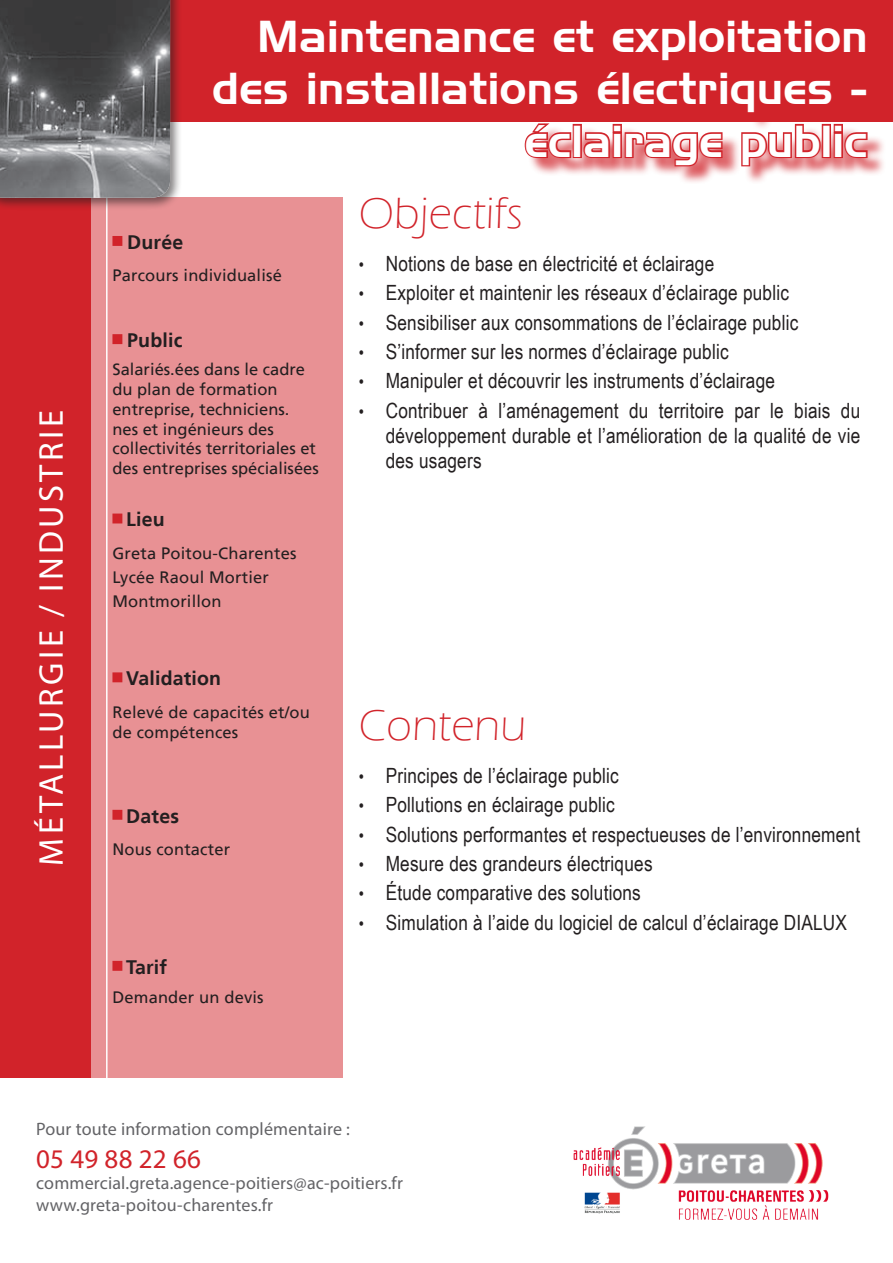
<style>
.page{position:relative;width:893px;height:1263px;background:#fff}
.page>*{position:absolute;margin:0;border:0;box-sizing:border-box;transform-origin:0 0}
.t1{font:300 45px "Eras ITC";letter-spacing:.01em;color:#d1232a}
.t2{font:43.5px/52.2px "Handel Gothic BT";letter-spacing:.01em;color:#fff;text-align:right}
.t3{font:34.5px "Myriad Pro";letter-spacing:.1em;color:#fff}
.t4{font:27px "Myriad Pro";letter-spacing:.01em;color:#d1232a}
.t5{font:21px/25.2px "Arial Narrow";letter-spacing:.01em;color:#231f20;text-align:justify}
.t6{font:700 19.5px "Frutiger LT";letter-spacing:.01em;color:#231f20}
.t7{font:18px "Myriad Pro";letter-spacing:.01em;color:#636366}
.t8{font:16.5px/19.8px "Frutiger LT";color:#231f20}
.s1{font-size:18px}
</style>
<div class="page">
<div style="left:118px;top:0;width:775px;height:122px;background:#d1232a"></div>
<div style="left:87px;top:198px;width:256px;height:880px;background:#e89194"></div>
<div style="left:0;top:198px;width:91px;height:880px;background:#d1232a"></div>
<img style="left:573px;top:1126px;width:256px;height:94px">
<hr style="left:106px;top:198px;width:2px;height:880px;background:#fff">
<div style="left:0;top:0;width:183px;height:210px;background:#231f20;opacity:.57"></div>
<img style="left:0;top:0;width:170px;height:198px">
<div style="left:216px;top:23px;width:670px;height:162px;background:#d1232a;opacity:.75"></div>
<svg style="left:523px;top:122px;width:50px;height:38px"></svg>
<div style="left:573px;top:124px;width:9px;height:34px;border:3px solid #d1232a"></div>
<svg style="left:582px;top:122px;width:142px;height:46px"></svg>
<svg style="left:740px;top:122px;width:82px;height:46px"></svg>
<div style="left:822px;top:124px;width:9px;height:34px;border:3px solid #d1232a"></div>
<svg style="left:832px;top:122px;width:37px;height:38px"></svg>
<div style="left:112px;top:236px;width:10px;height:10px;background:#d1232a;border:2px solid #d1232a"></div>
<div style="left:112px;top:672px;width:10px;height:10px;background:#d1232a;border:2px solid #d1232a"></div>
<div style="left:112px;top:961px;width:10px;height:10px;background:#d1232a;border:2px solid #d1232a"></div>
<div style="left:112px;top:513px;width:10px;height:10px;background:#d1232a;border:2px solid #d1232a"></div>
<div style="left:112px;top:810px;width:10px;height:10px;background:#d1232a;border:2px solid #d1232a"></div>
<div style="left:112px;top:334px;width:10px;height:10px;background:#d1232a;border:2px solid #d1232a"></div>
<h3 class="t3" style="left:30px;top:865px;width:457px;rotate:-90deg">MÉTALLURGIE / INDUSTRIE</h3>
<p class="t2" style="left:212px;top:10px;width:656px">Maintenance et exploitation des installations électriques - éclairage public</p>
<p class="t1" style="left:359px;top:189px;width:165px">Objectifs</p>
<p class="t5" style="left:359px;top:250px;width:357px"><span class="s1">•</span> Notions de base en électricité et éclairage</p>
<p class="t5" style="left:359px;top:279px;width:432px"><span class="s1">•</span> Exploiter et maintenir les réseaux d’éclairage public</p>
<p class="t5" style="left:359px;top:309px;width:441px"><span class="s1">•</span> Sensibiliser aux consommations de l’éclairage public</p>
<p class="t5" style="left:359px;top:338px;width:372px"><span class="s1">•</span> S’informer sur les normes d’éclairage public</p>
<p class="t5" style="left:359px;top:368px;width:418px"><span class="s1">•</span> Manipuler et découvrir les instruments d’éclairage</p>
<p class="t5" style="left:386px;top:397px;width:476px;text-indent:-27px"><span class="s1">•</span> Contribuer à l’aménagement du territoire par le biais du développement durable et l’amélioration de la qualité de vie des usagers</p>
<p class="t6" style="left:127px;top:231px;width:58px">Durée</p>
<p class="t8" style="left:112px;top:266px;width:171px">Parcours individualisé</p>
<p class="t6" style="left:127px;top:329px;width:57px">Public</p>
<p class="t8" style="left:112px;top:360px;width:208px">Salariés.ées dans le cadre du plan de formation entreprise, techniciens. nes et ingénieurs des collectivités territoriales et des entreprises spécialisées</p>
<p class="t6" style="left:126px;top:508px;width:40px">Lieu</p>
<p class="t8" style="left:112px;top:543px;width:186px">Greta Poitou-Charentes</p>
<p class="t8" style="left:112px;top:567px;width:158px">Lycée Raoul Mortier</p>
<p class="t8" style="left:112px;top:591px;width:111px">Montmorillon</p>
<p class="t6" style="left:126px;top:667px;width:96px">Validation</p>
<p class="t8" style="left:112px;top:702px;width:199px">Relevé de capacités et/ou de compétences</p>
<p class="t1" style="left:359px;top:701px;width:169px">Contenu</p>
<p class="t5" style="left:359px;top:762px;width:262px"><span class="s1">•</span> Principes de l’éclairage public</p>
<p class="t5" style="left:359px;top:791px;width:258px"><span class="s1">•</span> Pollutions en éclairage public</p>
<p class="t5" style="left:359px;top:821px;width:503px"><span class="s1">•</span> Solutions performantes et respectueuses de l’environnement</p>
<p class="t5" style="left:359px;top:850px;width:295px"><span class="s1">•</span> Mesure des grandeurs électriques</p>
<p class="t5" style="left:359px;top:880px;width:284px"><span class="s1">•</span> Étude comparative des solutions</p>
<p class="t5" style="left:359px;top:909px;width:490px"><span class="s1">•</span> Simulation à l’aide du logiciel de calcul d’éclairage DIALUX</p>
<p class="t6" style="left:126px;top:955px;width:42px">Tarif</p>
<p class="t8" style="left:112px;top:987px;width:153px">Demander un devis</p>
<p class="t6" style="left:126px;top:804px;width:54px">Dates</p>
<p class="t8" style="left:112px;top:840px;width:119px">Nous contacter</p>
<p class="t7" style="left:36px;top:1118px;width:315px">Pour toute information complémentaire :</p>
<p class="t4" style="left:36px;top:1142px;width:166px">05 49 88 22 66</p>
<p class="t7" style="left:36px;top:1172px;width:368px">commercial.greta.agence-poitiers@ac-poitiers.fr</p>
<p class="t7" style="left:36px;top:1194px;width:238px">www.greta-poitou-charentes.fr</p>
</div>
